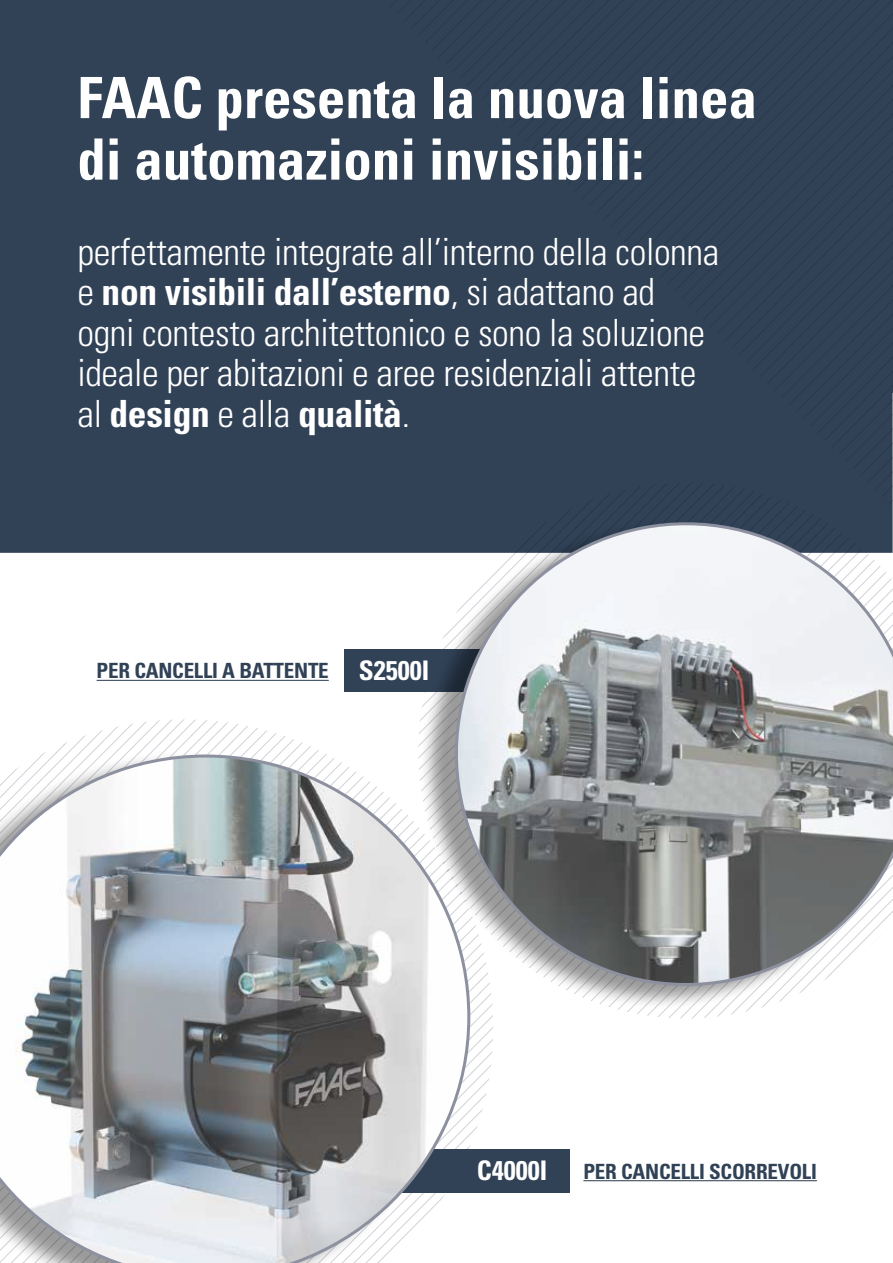
<style>
.page{position:relative;width:893px;height:1263px;background:#fff}
.page>*{position:absolute;margin:0;border:0;box-sizing:border-box;transform-origin:0 0}
.t1{font:700 condensed 57px/61.5px "Univers LT Std";color:#fff}
.t2{font:300 condensed 37.5px/40.5px "Univers LT Std";letter-spacing:-.01em;color:#fff}
.t3{font:700 condensed 27px "Univers LT Std";color:#fff}
.t4{font:700 condensed 21px "Univers LT Std";letter-spacing:-.01em;color:#314257}
.s1{font-weight:700}
</style>
<div class="page">
<div style="left:0;top:0;width:381px;height:553px;background:#314257"></div>
<div style="left:381px;top:0;width:512px;height:553px;background:#314257"></div>
<div style="left:430px;top:483px;width:463px;height:36px;background:#314257"></div>
<svg style="left:58px;top:719px;width:253px;height:31px"></svg>
<svg style="left:470px;top:1009px;width:23px;height:137px"></svg>
<div style="left:398px;top:1149px;width:171px;height:43px;background:#314257"></div>
<div style="left:344px;top:649px;width:171px;height:43px;background:#314257"></div>
<div style="left:419px;top:519px;width:474px;height:490px;background:#000;opacity:.4"></div>
<svg style="left:436px;top:504px;width:457px;height:500px"></svg>
<svg style="left:0;top:754px;width:470px;height:509px"></svg>
<hr style="left:583px;top:1180px;width:234px;height:1px;background:#314257">
<hr style="left:97px;top:680px;width:232px;height:1px;background:#314257">
<h1 class="t1" style="left:77px;top:67px;width:681px">FAAC presenta la nuova linea di automazioni invisibili:</h1>
<p class="t2" style="left:77px;top:231px;width:643px">perfettamente integrate all’interno della colonna e <span class="s1">non visibili dall’esterno</span>, si adattano ad ogni contesto architettonico e sono la soluzione ideale per abitazioni e aree residenziali attente al <span class="s1">design</span> e alla <span class="s1">qualità</span>.</p>
<p class="t4" style="left:97px;top:658px;width:234px">PER CANCELLI A BATTENTE</p>
<p class="t3" style="left:359px;top:654px;width:72px">S2500I</p>
<p class="t3" style="left:477px;top:1154px;width:72px">C4000I</p>
<p class="t4" style="left:583px;top:1158px;width:235px">PER CANCELLI SCORREVOLI</p>
</div>
